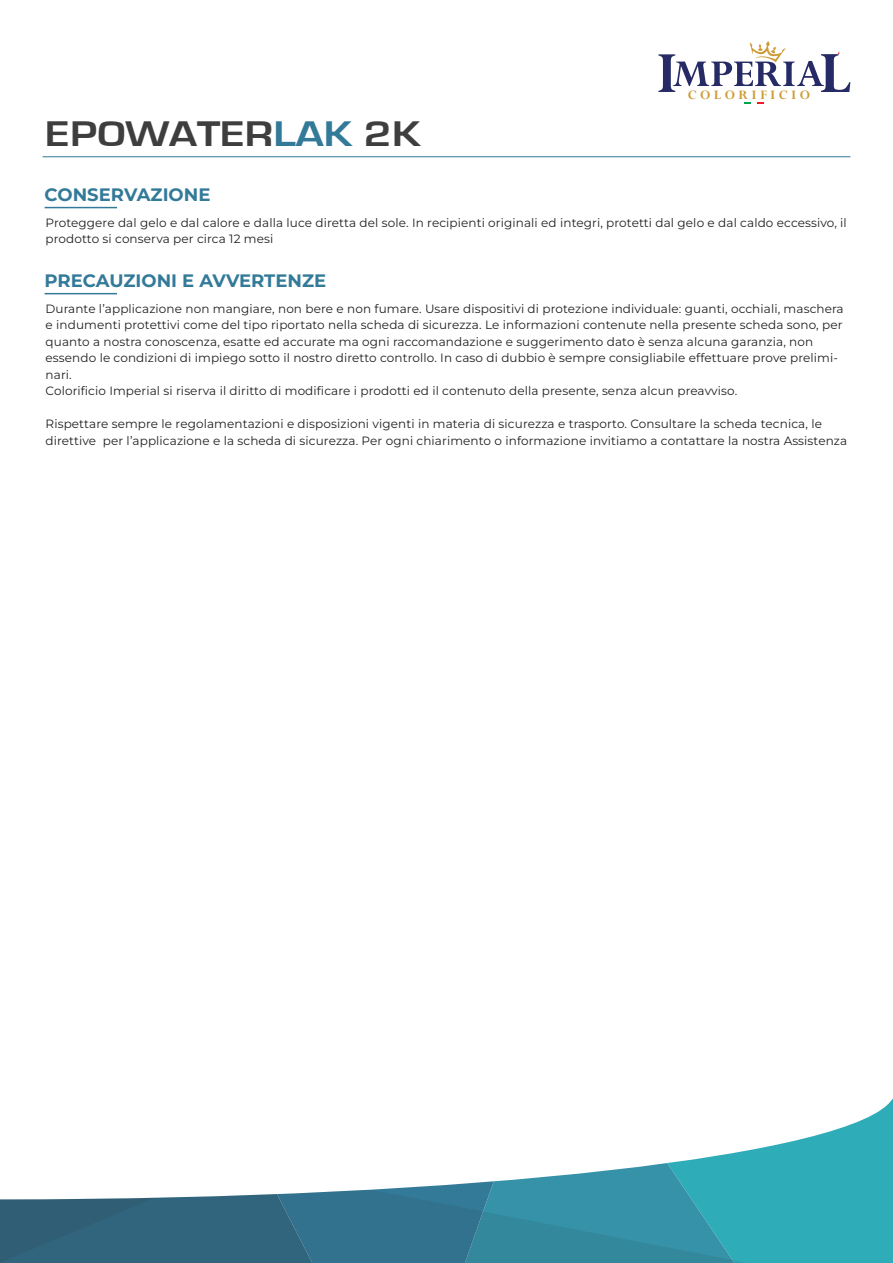
<style>
.page{position:relative;width:893px;height:1263px;background:#fff}
.page>*{position:absolute;margin:0;border:0;box-sizing:border-box;transform-origin:0 0}
.t1{font:700 36.75px "Eurostile";color:#3e3e3f;scale:1.21 1}
.t2{font:700 18px "Montserrat";color:#337a99}
.t3{font:700 14.4px "Perpetua";letter-spacing:.235em;color:#ce9c38}
.t4{font:12px/16.5px "Montserrat";letter-spacing:.01em;color:#231f20}
.s1{color:#337a99}
</style>
<div class="page">
<svg style="left:744px;top:102px;width:20px;height:2px"></svg>
<svg style="left:658px;top:41px;width:192px;height:51px"></svg>
<hr style="left:43px;top:156px;width:807px;height:1px;background:#337a99">
<svg style="left:748px;top:1099px;width:145px;height:164px;fill:#2eadb8"></svg>
<svg style="left:429px;top:1150px;width:319px;height:113px"></svg>
<svg style="left:0;top:1186px;width:429px;height:77px;background:#497a90"></svg>
<hr style="left:45px;top:207px;width:72px;height:1px;background:#337a99">
<hr style="left:45px;top:293px;width:72px;height:1px;background:#337a99">
<h1 class="t1" style="left:46px;top:119px;width:311px">EPOWATER<span class="s1">LAK</span> 2K</h1>
<p class="t3" style="left:688px;top:85px;width:124px">COLORIFICIO</p>
<h2 class="t2" style="left:45px;top:182px;width:167px">CONSERVAZIONE</h2>
<p class="t4" style="left:46px;top:214px;width:803px">Proteggere dal gelo e dal calore e dalla luce diretta del sole. In recipienti originali ed integri, protetti dal gelo e dal caldo eccessivo, il prodotto si conserva per circa 12 mesi</p>
<h2 class="t2" style="left:45px;top:268px;width:283px">PRECAUZIONI E AVVERTENZE</h2>
<p class="t4" style="left:46px;top:300px;width:799px">Durante l’applicazione non mangiare, non bere e non fumare. Usare dispositivi di protezione individuale: guanti, occhiali, maschera e indumenti protettivi come del tipo riportato nella scheda di sicurezza. Le informazioni contenute nella presente scheda sono, per quanto a nostra conoscenza, esatte ed accurate ma ogni raccomandazione e suggerimento dato è senza alcuna garanzia, non essendo le condizioni di impiego sotto il nostro diretto controllo. In caso di dubbio è sempre consigliabile effettuare prove prelimi&shy;nari.<br>Colorificio Imperial si riserva il diritto di modificare i prodotti ed il contenuto della presente, senza alcun preavviso.</p>
<p class="t4" style="left:46px;top:416px;width:803px">Rispettare sempre le regolamentazioni e disposizioni vigenti in materia di sicurezza e trasporto. Consultare la scheda tecnica, le direttive per l’applicazione e la scheda di sicurezza. Per ogni chiarimento o informazione invitiamo a contattare la nostra Assistenza</p>
</div>
